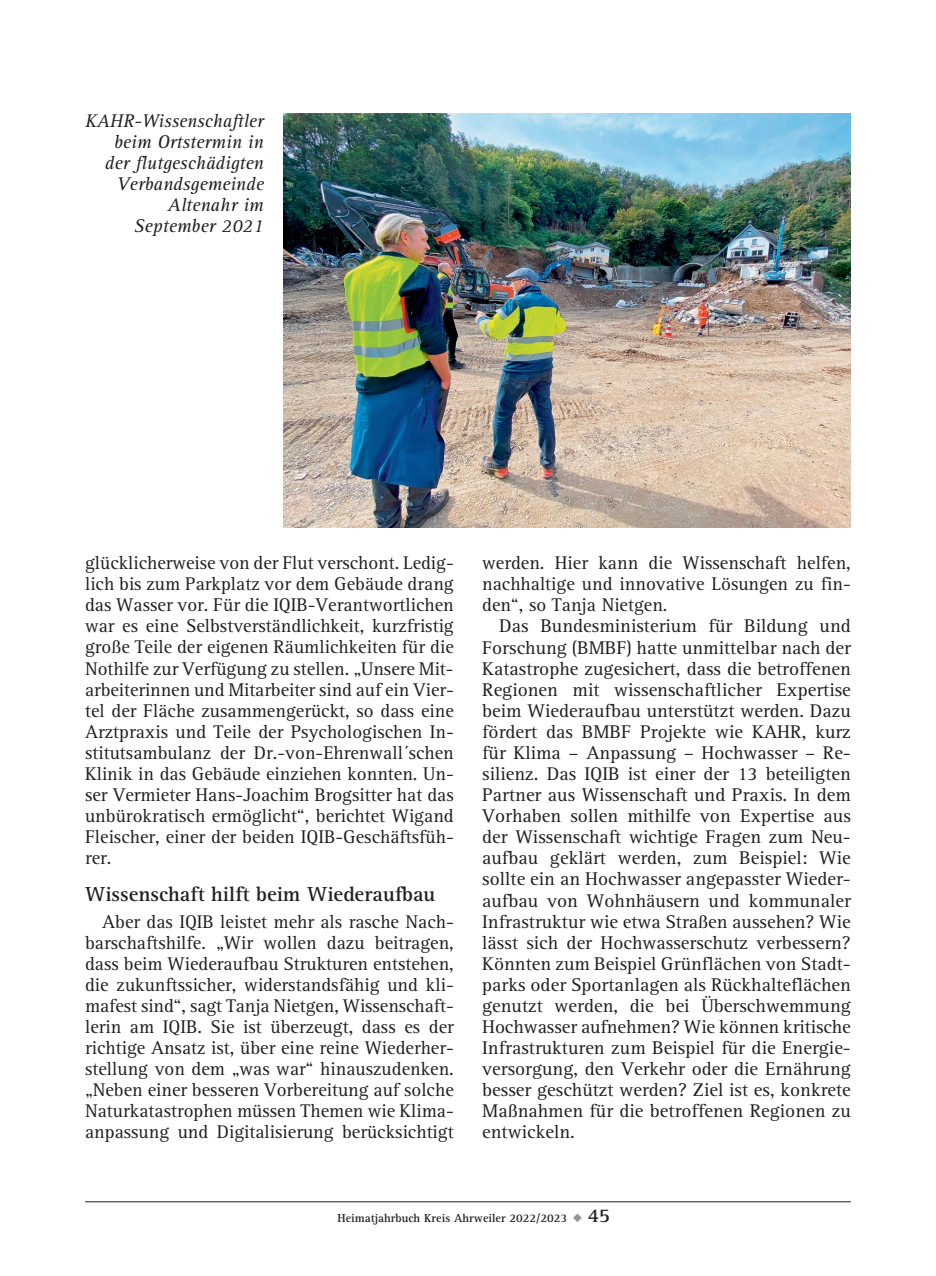
<style>
.page{position:relative;width:936px;height:1276px;background:#fff}
.page>*{position:absolute;margin:0;border:0;box-sizing:border-box;transform-origin:0 0}
.t1{font:700 21px "AT Rotis Serif";color:#231f20}
.t2{font:19px/21px "AT Rotis Serif";color:#231f20;text-align:justify}
.t3{font:italic 19px/21px "AT Rotis Serif";color:#231f20;text-align:right}
.t4{font:700 12px "AT Rotis Serif";color:#231f20}
.s1{color:#939598}
.s2{font-size:20px}
</style>
<div class="page">
<hr style="left:85px;top:1201px;width:765px;height:1px;background:#231f20">
<img style="left:283px;top:113px;width:567px;height:415px">
<p class="t3" style="left:85px;top:111px;width:180px">KAHR-Wissenschaftler beim Ortstermin in der flutgeschädigten<br>Verbandsgemeinde<br>Altenahr im<br>September 2021</p>
<p class="t2" style="left:85px;top:553px;width:370px">glücklicherweise von der Flut verschont. Ledig&shy;lich bis zum Parkplatz vor dem Gebäude drang das Wasser vor. Für die IQIB-Verantwortlichen war es eine Selbstverständlichkeit, kurzfristig große Teile der eigenen Räumlichkeiten für die Nothilfe zur Verfügung zu stellen. „Unsere Mit&shy;arbeiterinnen und Mitarbeiter sind auf ein Vier&shy;tel der Fläche zusammengerückt, so dass eine Arztpraxis und Teile der Psychologischen In&shy;stitutsambulanz der Dr.-von-Ehrenwall´schen Klinik in das Gebäude einziehen konnten. Un&shy;ser Vermieter Hans-Joachim Brogsitter hat das unbürokratisch ermöglicht“, berichtet Wigand Fleischer, einer der beiden IQIB-Geschäftsfüh&shy;rer.</p>
<p class="t1" style="left:85px;top:881px;width:351px">Wissenschaft hilft beim Wiederaufbau</p>
<p class="t2" style="left:85px;top:911px;width:370px;text-indent:17px">Aber das IQIB leistet mehr als rasche Nach&shy;barschaftshilfe. „Wir wollen dazu beitragen, dass beim Wiederaufbau Strukturen entstehen, die zukunftssicher, widerstandsfähig und kli&shy;mafest sind“, sagt Tanja Nietgen, Wissenschaft&shy;lerin am IQIB. Sie ist überzeugt, dass es der richtige Ansatz ist, über eine reine Wiederher&shy;stellung von dem „was war“ hinauszudenken. „Neben einer besseren Vorbereitung auf solche Naturkatastrophen müssen Themen wie Klima&shy;anpassung und Digitalisierung berücksichtigt</p>
<p class="t2" style="left:482px;top:553px;width:370px">werden. Hier kann die Wissenschaft helfen, nachhaltige und innovative Lösungen zu fin&shy;den“, so Tanja Nietgen.</p>
<p class="t2" style="left:482px;top:616px;width:370px;text-indent:17px">Das Bundesministerium für Bildung und Forschung (BMBF) hatte unmittelbar nach der Katastrophe zugesichert, dass die betroffenen Regionen mit wissenschaftlicher Expertise beim Wiederaufbau unterstützt werden. Dazu fördert das BMBF Projekte wie KAHR, kurz für Klima – Anpassung – Hochwasser – Re&shy;silienz. Das IQIB ist einer der 13 beteiligten Partner aus Wissenschaft und Praxis. In dem Vorhaben sollen mithilfe von Expertise aus der Wissenschaft wichtige Fragen zum Neu&shy;aufbau geklärt werden, zum Beispiel: Wie sollte ein an Hochwasser angepasster Wieder&shy;aufbau von Wohnhäusern und kommunaler Infrastruktur wie etwa Straßen aussehen? Wie lässt sich der Hochwasserschutz verbessern?<br>Könnten zum Beispiel Grünflächen von Stadt&shy;parks oder Sportanlagen als Rückhalteflächen genutzt werden, die bei Überschwemmung Hochwasser aufnehmen? Wie können kritische Infrastrukturen zum Beispiel für die Energie&shy;versorgung, den Verkehr oder die Ernährung besser geschützt werden? Ziel ist es, konkrete Maßnahmen für die betroffenen Regionen zu entwickeln.</p>
<p class="t4" style="left:337px;top:1210px;width:274px">Heimatjahrbuch Kreis Ahrweiler 2022/2023 <span class="s1">◆</span> <span class="s2">45</span></p>
</div>
